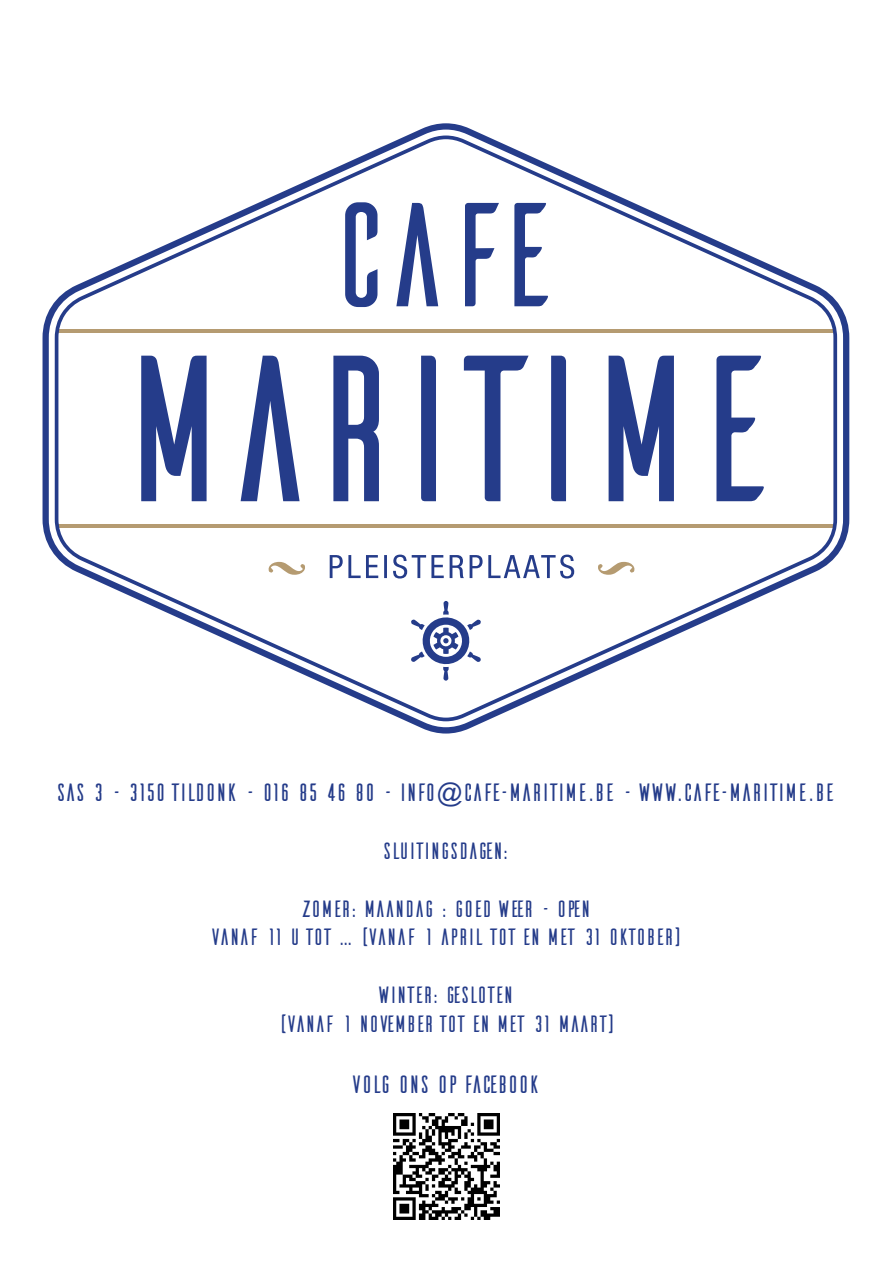
<style>
.page{position:relative;width:893px;height:1263px;background:#fff}
.page>*{position:absolute;margin:0;border:0;box-sizing:border-box;transform-origin:0 0}
.t1{font:25.5px "Ailerons";letter-spacing:-.055em;color:#253c8a}
.t2{font:25.5px "Ailerons";letter-spacing:-.075em;color:#253c8a}
.t3{font:24px "Ailerons";letter-spacing:-.07em;color:#253c8a}
.t4{font:24px "Ailerons";letter-spacing:-.045em;color:#253c8a}
.s1{font-family:"Arial"}
</style>
<div class="page">
<svg style="left:43px;top:123px;width:806px;height:610px"></svg>
<svg style="left:55px;top:136px;width:782px;height:585px"></svg>
<svg style="left:268px;top:555px;width:367px;height:23px"></svg>
<svg style="left:411px;top:601px;width:70px;height:80px"></svg>
<svg style="left:345px;top:202px;width:203px;height:105px"></svg>
<img style="left:393px;top:1113px;width:107px;height:106px">
<p class="t1" style="left:57px;top:776px;width:780px">SAS 3 - 3150 TILDONK - 016 85 46 80 - INFO<span class="s1">@</span>CAFE-MARITIME.BE - WWW.CAFE-MARITIME.BE</p>
<p class="t3" style="left:383px;top:835px;width:128px">SLUITINGSDAGEN:</p>
<p class="t3" style="left:301px;top:893px;width:292px">ZOMER: MAANDAG : GOED WEER - OPEN</p>
<p class="t3" style="left:212px;top:921px;width:471px">VANAF 11 U TOT ... (VANAF 1 APRIL TOT EN MET 31 OKTOBER)</p>
<p class="t3" style="left:379px;top:979px;width:137px">WINTER: GESLOTEN</p>
<p class="t4" style="left:278px;top:1008px;width:338px">(VANAF 1 NOVEMBER TOT EN MET 31 MAART)</p>
<p class="t2" style="left:352px;top:1068px;width:190px">VOLG ONS OP FACEBOOK</p>
</div>
